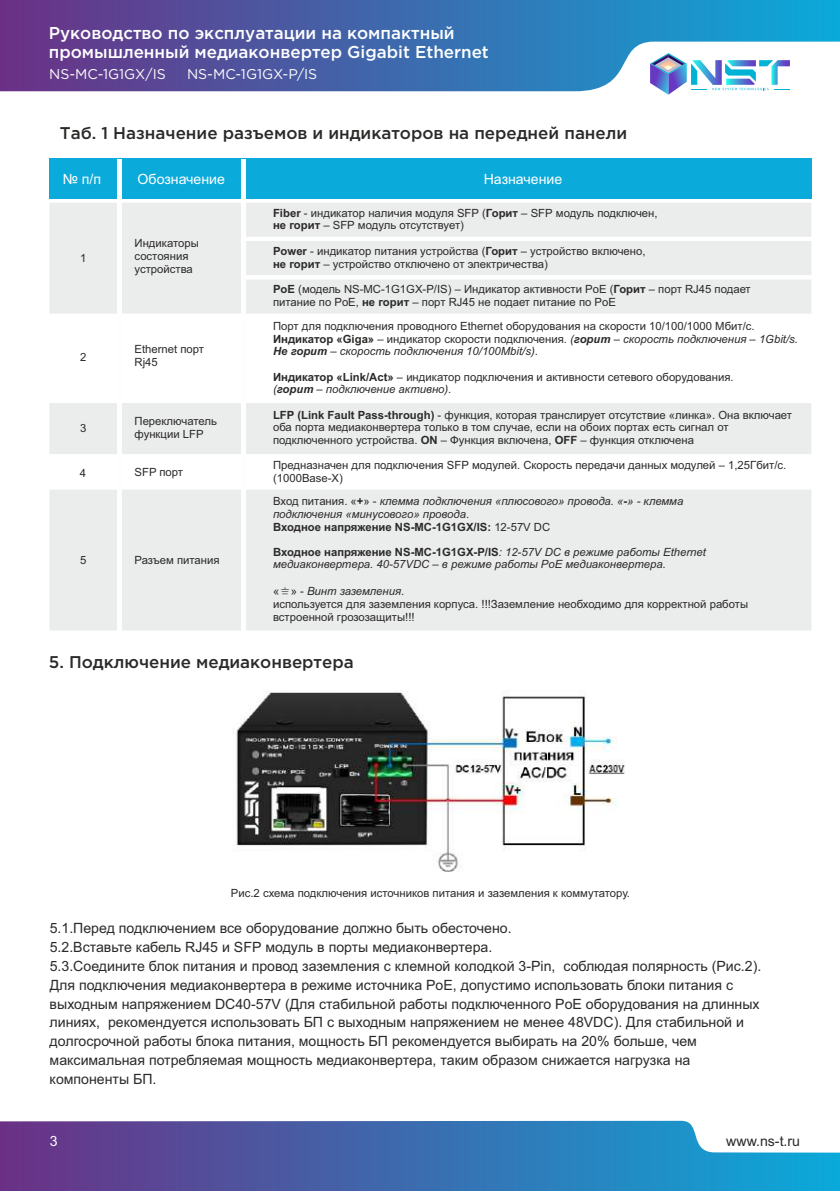
<style>
.page{position:relative;width:840px;height:1191px;background:#fff}
.page>*{position:absolute;margin:0;border:0;box-sizing:border-box;transform-origin:0 0}
.t1{font:500 17.2px/19px "Gotham Pro";color:#fefefe}
.t2{font:500 17px "Gotham Pro";color:#2b2a29}
.t3{font:14.2px/19px "Arial";color:#2b2a29}
.t4{font:14.2px "Gotham Pro";color:#fefefe}
.t5{font:14.2px "Arial";color:#fefefe}
.t6{font:11.4px/12.6px "Arial";color:#2b2a29}
.t7{font:italic 11.4px/12.6px "Arial";color:#2b2a29}
.s1{font-weight:700}
.s2{font-style:italic}
.s3{font-weight:700;font-style:italic}
.s4{font-style:normal}
.s5{font-weight:700;font-style:normal}
.s6{font-family:"Microsoft Jheng Hei UI Regular"}
</style>
<div class="page">
<svg style="left:0;top:1120px;width:839px;height:71px;background:#4f76b3"></svg>
<div style="left:49px;top:159px;width:762px;height:40px;background:#0aaada"></div>
<div style="left:49px;top:203px;width:762px;height:110px;background:#ebecec"></div>
<div style="left:49px;top:403px;width:762px;height:51px;background:#ebecec"></div>
<div style="left:49px;top:490px;width:762px;height:140px;background:#ebecec"></div>
<hr style="left:118px;top:159px;width:4px;height:471px;background:#fefefe">
<hr style="left:241px;top:159px;width:4px;height:471px;background:#fefefe">
<img style="left:233px;top:690px;width:392px;height:182px">
<svg style="left:0;top:0;width:839px;height:91px;background:#4f71b0"></svg>
<svg style="left:649px;top:53px;width:140px;height:42px"></svg>
<h1 class="t1" style="left:49px;top:25px;width:441px">Руководство по эксплуатации на компактный промышленный медиаконвертер Gigabit Ethernet</h1>
<p class="t4" style="left:49px;top:68px;width:118px">NS-MC-1G1GX/IS</p>
<p class="t4" style="left:187px;top:68px;width:132px">NS-MC-1G1GX-P/IS</p>
<h2 class="t2" style="left:60px;top:125px;width:568px">Таб. 1 Назначение разъемов и индикаторов на передней панели</h2>
<p class="t5" style="left:63px;top:173px;width:40px">№ п/п</p>
<p class="t5" style="left:137px;top:173px;width:89px">Обозначение</p>
<p class="t5" style="left:483px;top:173px;width:80px">Назначение</p>
<p class="t6" style="left:80px;top:253px;width:8px">1</p>
<p class="t6" style="left:80px;top:352px;width:8px">2</p>
<p class="t6" style="left:80px;top:423px;width:8px">3</p>
<p class="t6" style="left:134px;top:238px;width:66px">Индикаторы состояния устройства</p>
<p class="t6" style="left:134px;top:344px;width:71px">Ethernet порт<br>Rj45</p>
<p class="t6" style="left:134px;top:416px;width:84px">Переключатель функции LFP</p>
<p class="t6" style="left:273px;top:207px;width:386px"><span class="s1">Fiber</span> - индикатор наличия модуля SFP (<span class="s1">Горит</span> – SFP модуль подключен, <span class="s1">не горит</span> – SFP модуль отсутствует)</p>
<p class="t6" style="left:273px;top:246px;width:374px"><span class="s1">Power</span> - индикатор питания устройства (<span class="s1">Горит</span> – устройство включено, <span class="s1">не горит</span> – устройство отключено от электричества)</p>
<p class="t6" style="left:273px;top:284px;width:479px"><span class="s1">PoE</span> (модель NS-MC-1G1GX-P/IS) – Индикатор активности PoE (<span class="s1">Горит</span> – порт RJ45 подает питание по PoE, <span class="s1">не горит</span> – порт RJ45 не подает питание по PoE</p>
<p class="t6" style="left:273px;top:321px;width:526px">Порт для подключения проводного Ethernet оборудования на скорости 10/100/1000 Мбит/c.<br><span class="s1">Индикатор «Giga»</span> – индикатор скорости подключения. <span class="s2">(</span><span class="s3">горит</span> <span class="s2">– скорость подключения – 1Gbit/s.<br></span><span class="s3">Не горит</span> <span class="s2">– скорость подключения 10/100Mbit/s)</span>.</p>
<p class="t6" style="left:273px;top:371px;width:462px"><span class="s1">Индикатор «Link/Act»</span> – индикатор подключения и активности сетевого оборудования. <span class="s2">(</span><span class="s3">горит</span> <span class="s2">– подключение активно)</span>.</p>
<p class="t6" style="left:273px;top:409px;width:520px"><span class="s1">LFP (Link Fault Pass-through)</span> - функция, которая транслирует отсутствие «линка». Она включает оба порта медиаконвертера только в том случае, если на обоих портах есть сигнал от подключенного устройства. <span class="s1">ON</span> – Функция включена, <span class="s1">OFF</span> – функция отключена</p>
<p class="t6" style="left:80px;top:467px;width:8px">4</p>
<p class="t6" style="left:134px;top:467px;width:50px">SFP порт</p>
<p class="t6" style="left:273px;top:460px;width:514px">Предназначен для подключения SFP модулей. Скорость передачи данных модулей – 1,25Гбит/c. (1000Base-X)</p>
<p class="t6" style="left:80px;top:555px;width:8px">5</p>
<p class="t6" style="left:134px;top:555px;width:86px">Разъем питания</p>
<p class="t7" style="left:273px;top:496px;width:411px"><span class="s4">Вход питания. «</span><span class="s5">+</span><span class="s4">» -</span> клемма подключения «плюсового» провода. «<span class="s1">-</span>» - клемма подключения «минусового» провода<span class="s4">.<br></span><span class="s5">Входное напряжение NS-MC-1G1GX/IS:</span> <span class="s4">12-57V DC</span></p>
<p class="t7" style="left:273px;top:546px;width:434px"><span class="s5">Входное напряжение NS-MC-1G1GX-P/IS</span>: 12-57V DC в режиме работы Ethernet медиаконвертера. 40-57VDC – в режиме работы PoE медиаконвертера.</p>
<p class="t6" style="left:273px;top:585px;width:476px">«<span class="s6">⏚</span>» - <span class="s2">Винт заземления</span>.<br>используется для заземления корпуса. !!!Заземление необходимо для корректной работы встроенной грозозащиты!!!</p>
<h2 class="t2" style="left:49px;top:654px;width:306px">5. Подключение медиаконвертера</h2>
<p class="t6" style="left:231px;top:887px;width:400px">Рис.2 схема подключения источников питания и заземления к коммутатору.</p>
<p class="t3" style="left:50px;top:919px;width:712px">5.1. Перед подключением все оборудование должно быть обесточено.<br>5.2. Вставьте кабель RJ45 и SFP модуль в порты медиаконвертера.<br>5.3. Соедините блок питания и провод заземления с клемной колодкой 3-Pin, соблюдая полярность (Рис.2).<br>Для подключения медиаконвертера в режиме источника PoE, допустимо использовать блоки питания с выходным напряжением DC40-57V (Для стабильной работы подключенного PoE оборудования на длинных линиях, рекомендуется использовать БП с выходным напряжением не менее 48VDC). Для стабильной и долгосрочной работы блока питания, мощность БП рекомендуется выбирать на 20% больше, чем максимальная потребляемая мощность медиаконвертера, таким образом снижается нагрузка на компоненты БП.</p>
<p class="t5" style="left:50px;top:1135px;width:9px">3</p>
<p class="t3" style="left:725px;top:1132px;width:75px">www.ns-t.ru</p>
</div>
